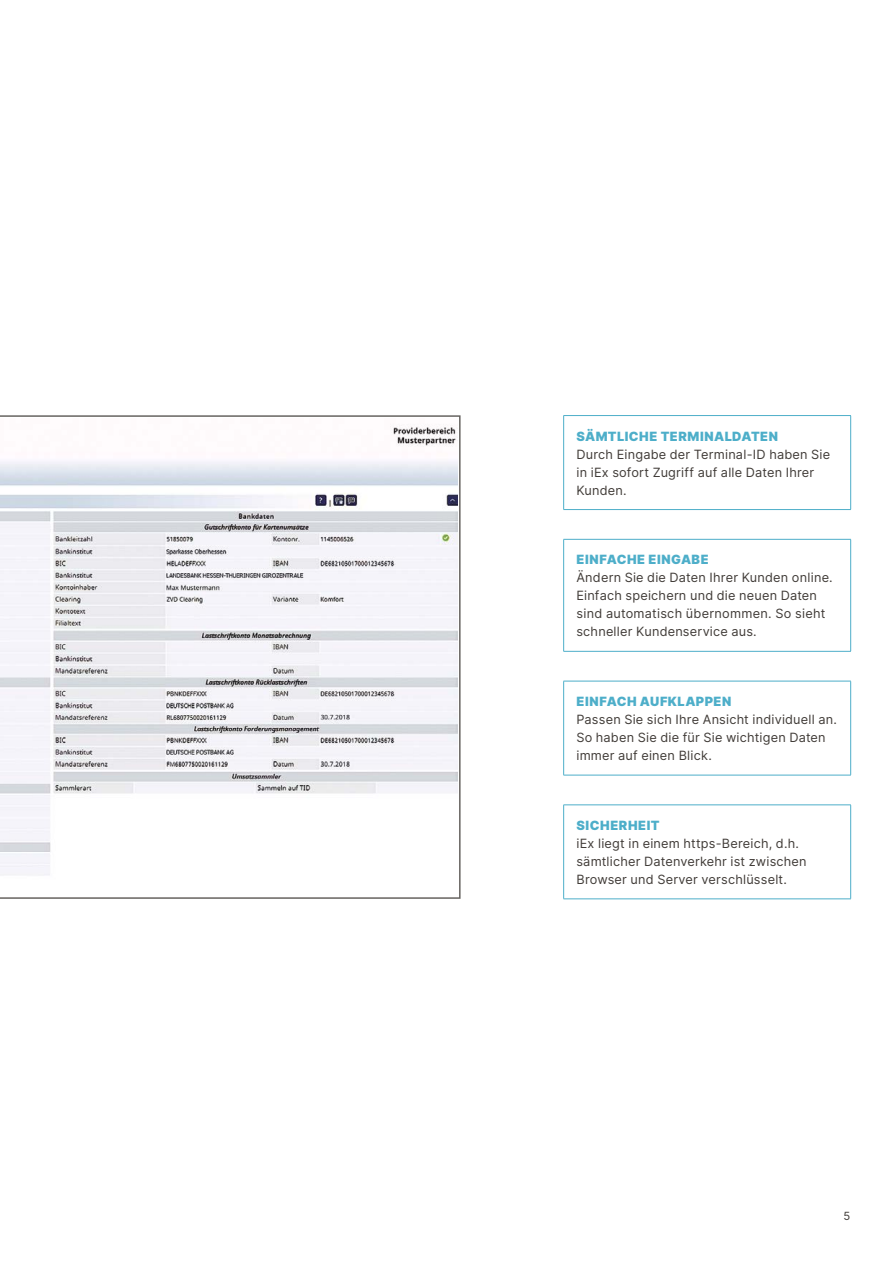
<style>
.page{position:relative;width:893px;height:1263px;background:#fff}
.page>*{position:absolute;margin:0;border:0;box-sizing:border-box;transform-origin:0 0}
.t1{font:12.75px/18px "Inter";letter-spacing:.015em;color:#413c38}
.t2{font:900 12.75px "Inter";letter-spacing:.04em;color:#4daec9}
.t3{font:11.25px "Inter";color:#413c38}
</style>
<div class="page">
<hr style="left:563px;top:415px;width:288px;height:1px;background:#4daec9">
<hr style="left:563px;top:416px;width:1px;height:93px;background:#4daec9">
<hr style="left:850px;top:416px;width:1px;height:93px;background:#4daec9">
<hr style="left:563px;top:509px;width:288px;height:1px;background:#4daec9">
<hr style="left:563px;top:539px;width:288px;height:1px;background:#4daec9">
<hr style="left:563px;top:539px;width:1px;height:112px;background:#4daec9">
<hr style="left:850px;top:539px;width:1px;height:112px;background:#4daec9">
<hr style="left:563px;top:651px;width:288px;height:1px;background:#4daec9">
<hr style="left:563px;top:681px;width:288px;height:1px;background:#4daec9">
<hr style="left:563px;top:681px;width:1px;height:94px;background:#4daec9">
<hr style="left:850px;top:681px;width:1px;height:94px;background:#4daec9">
<hr style="left:563px;top:775px;width:288px;height:1px;background:#4daec9">
<hr style="left:563px;top:805px;width:288px;height:1px;background:#4daec9">
<hr style="left:563px;top:805px;width:1px;height:94px;background:#4daec9">
<hr style="left:850px;top:805px;width:1px;height:94px;background:#4daec9">
<hr style="left:563px;top:898px;width:288px;height:1px;background:#4daec9">
<svg style="left:0;top:415px;width:461px;height:484px"></svg>
<p class="t2" style="left:576px;top:427px;width:203px">SÄMTLICHE TERMINALDATEN</p>
<p class="t1" style="left:576px;top:445px;width:255px">Durch Eingabe der Terminal-ID haben Sie in iEx sofort Zugriff auf alle Daten Ihrer<br>Kunden.</p>
<p class="t2" style="left:576px;top:550px;width:134px">EINFACHE EINGABE</p>
<p class="t1" style="left:576px;top:568px;width:258px">Ändern Sie die Daten Ihrer Kunden online.<br>Einfach speichern und die neuen Daten sind automatisch übernommen. So sieht schneller Kundenservice aus.</p>
<p class="t2" style="left:576px;top:692px;width:156px">EINFACH AUFKLAPPEN</p>
<p class="t1" style="left:576px;top:710px;width:262px">Passen Sie sich Ihre Ansicht individuell an.<br>So haben Sie die für Sie wichtigen Daten immer auf einen Blick.</p>
<p class="t2" style="left:576px;top:816px;width:85px">SICHERHEIT</p>
<p class="t1" style="left:576px;top:834px;width:232px">iEx liegt in einem https-Bereich, d.h. sämtlicher Datenverkehr ist zwischen<br>Browser und Server verschlüsselt.</p>
<p class="t3" style="left:844px;top:1208px;width:8px">5</p>
</div>
